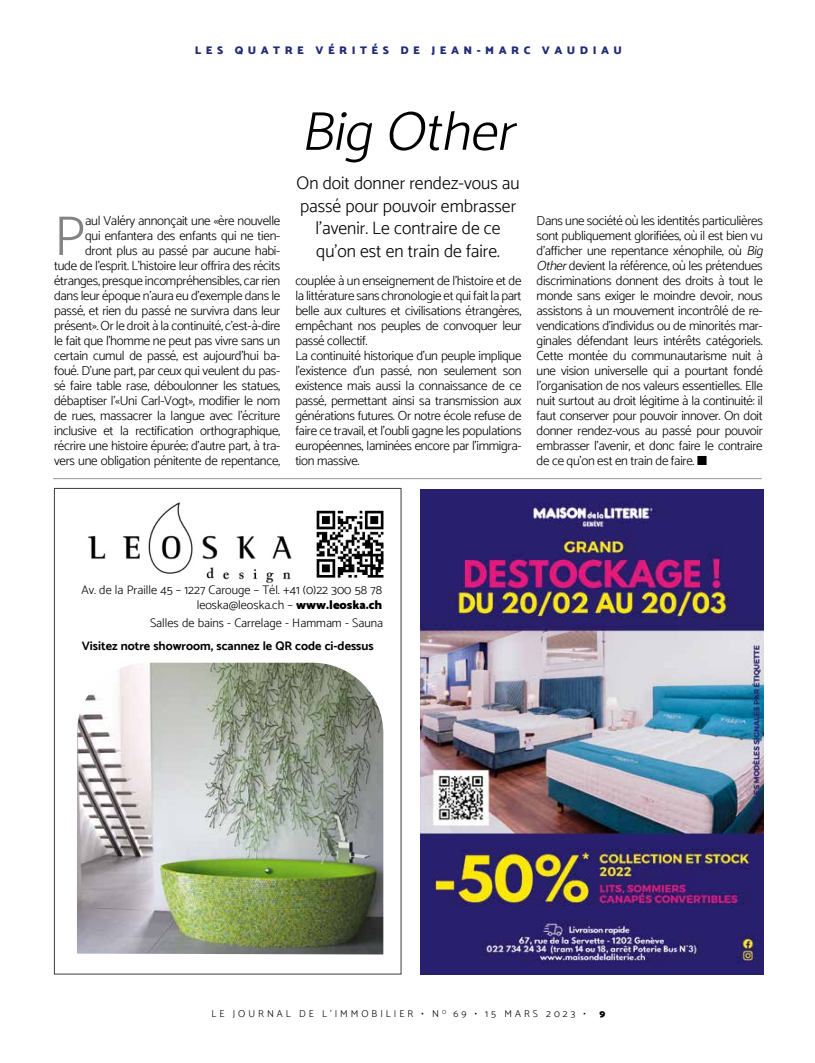
<style>
.page{position:relative;width:815px;height:1063px;background:#fff}
.page>*{position:absolute;margin:0;border:0;box-sizing:border-box;transform-origin:0 0}
.t1{font:300 56.38px "Catamaran";color:#838382}
.t2{font:italic 300 55px "Catamaran";color:#000}
.t3{font:300 18.12px/22.5px "Catamaran";color:#000;text-align:center}
.t4{font:300 13.12px/15px "Catamaran";letter-spacing:-.02em;color:#000}
.t5{font:300 12.38px/15.1px "Catamaran";color:#000;text-align:right}
.t6{font:700 12.38px "Catamaran";color:#000}
.t7{font:900 11.25px "Catamaran";letter-spacing:.4em;color:#232c77}
.t8{font:300 10px "Catamaran";letter-spacing:.3em;color:#000}
.t9{font:900 10px "Catamaran";color:#000}
.s1{font-style:italic}
.s2{font-weight:900}
</style>
<div class="page">
<hr style="left:53px;top:478px;width:709px;height:1px;background:#979696">
<img style="left:88px;top:502px;width:204px;height:82px">
<img style="left:77px;top:663px;width:306px;height:291px">
<img style="left:316px;top:510px;width:68px;height:68px">
<img style="left:420px;top:490px;width:344px;height:484px">
<p class="t7" style="left:195px;top:43px;width:429px">LES QUATRE VÉRITÉS DE JEAN-MARC VAUDIAU</p>
<p class="t4" style="left:54px;top:213px;width:228px;text-align:right">aul Valéry annonçait une «ère nouvelle<br>qui enfantera des enfants qui ne tien-<br>dront plus au passé par aucune habi-<br>tude de l’esprit. L’histoire leur offrira des récits étranges, presque incompréhensibles, car rien dans leur époque n’aura eu d’exemple dans le passé, et rien du passé ne survivra dans leur présent». Or le droit à la continuité, c’est-à-dire le fait que l’homme ne peut pas vivre sans un certain cumul de passé, est aujourd’hui ba&shy;foué. D’une part, par ceux qui veulent du pas&shy;sé faire table rase, déboulonner les statues, débaptiser l’«Uni Carl-Vogt», modifier le nom de rues, massacrer la langue avec l’écriture inclusive et la rectification orthographique, récrire une histoire épurée; d’autre part, à tra&shy;vers une obligation pénitente de repentance,</p>
<h1 class="t1" style="left:54px;top:203px;width:33px">P</h1>
<h2 class="t2" style="left:301px;top:99px;width:231px">BigOther</h2>
<h3 class="t3" style="left:297px;top:172px;width:225px">On doit donner rendez-vous au passé pour pouvoir embrasser l’avenir. Le contraire de ce qu’on est en train de faire.</h3>
<p class="t4" style="left:295px;top:273px;width:228px">couplée à un enseignement de l’histoire et de la littérature sans chronologie et qui fait la part belle aux cultures et civilisations étrangères, empêchant nos peuples de convoquer leur passé collectif.<br>La continuité historique d’un peuple implique l’existence d’un passé, non seulement son existence mais aussi la connaissance de ce passé, permettant ainsi sa transmission aux générations futures. Or notre école refuse de faire ce travail, et l’oubli gagne les populations européennes, laminées encore par l’immigra&shy;tion massive.</p>
<p class="t4" style="left:537px;top:213px;width:232px">Dans une société où les identités particulières sont publiquement glorifiées, où il est bien vu d’afficher une repentance xénophile, où <span class="s1">Big Other</span>devient la référence, où les prétendues discriminations donnent des droits à tout le monde sans exiger le moindre devoir, nous assistons à un mouvement incontrôlé de re&shy;vendications d’individus ou de minorités mar&shy;ginales défendant leurs intérêts catégoriels.<br>Cette montée du communautarisme nuit à une vision universelle qui a pourtant fondé l’organisation de nos valeurs essentielles. Elle nuit surtout au droit légitime à la continuité: il faut conserver pour pouvoir innover. On doit donner rendez-vous au passé pour pouvoir embrasser l’avenir, et donc faire le contraire de ce qu’on est en train de faire. ■</p>
<p class="t5" style="left:81px;top:582px;width:302px">Av. de la Praille 45 – 1227 Carouge – Tél. +41 (0)22 300 58 78 leoska@leoska.ch – <span class="s2">www.leoska.ch</span></p>
<p class="t5" style="left:150px;top:615px;width:235px">Salles de bains - Carrelage - Hammam - Sauna</p>
<p class="t6" style="left:82px;top:639px;width:293px">Visitez notre showroom, scannez le QR code ci-dessus</p>
<p class="t8" style="left:211px;top:1008px;width:376px">LE JOURNAL DE L’IMMOBILIER • N <sup>O</sup> 69 • 15 MARS 2023 •</p>
<p class="t9" style="left:600px;top:1008px;width:7px">9</p>
</div>
